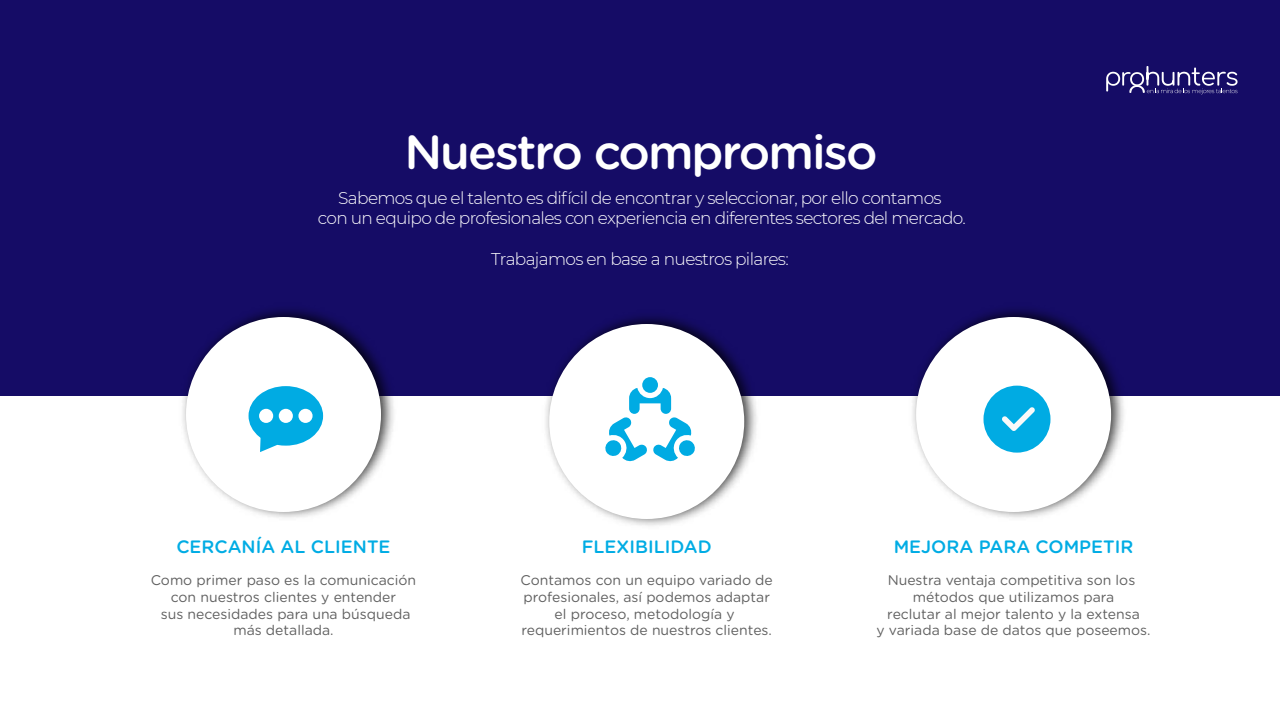
<style>
.page{position:relative;width:1280px;height:720px;background:#fff}
.page>*{position:absolute;margin:0;border:0;box-sizing:border-box;transform-origin:0 0}
.t1{font:500 48px "Gotham Rounded";letter-spacing:-.04em;color:#fff}
.t2{font:500 17.9px "Gotham Rounded";color:#00ace4}
.t3{font:300 17px/20.4px "Montserrat";letter-spacing:-.04em;color:#fff;text-align:center}
.t4{font:14px/16.8px "Gotham Rounded";color:#606060;text-align:center}
</style>
<div class="page">
<div style="left:0;top:0;width:1280px;height:396px;background:#150c66"></div>
<svg style="left:1106px;top:66px;width:132px;height:28px"></svg>
<img style="left:182px;top:309px;width:212px;height:209px">
<div style="left:186px;top:317px;width:195px;height:195px;background:#fff;border-radius:50%"></div>
<img style="left:545px;top:316px;width:212px;height:210px">
<div style="left:549px;top:324px;width:195px;height:195px;background:#fff;border-radius:50%"></div>
<img style="left:912px;top:309px;width:212px;height:209px">
<div style="left:916px;top:317px;width:195px;height:195px;background:#fff;border-radius:50%"></div>
<div style="left:642px;top:377px;width:16px;height:16px;background:#00abe3;border-radius:50%"></div>
<svg style="left:605px;top:388px;width:90px;height:74px"></svg>
<svg style="left:249px;top:386px;width:74px;height:66px"></svg>
<div style="left:984px;top:386px;width:66px;height:67px;background:#00abe3;border-radius:50%"></div>
<svg style="left:1002px;top:407px;width:33px;height:24px"></svg>
<h1 class="t1" style="left:404px;top:118px;width:475px">Nuestro compromiso</h1>
<p class="t3" style="left:318px;top:187px;width:649px">Sabemos que el talento es difícil de encontrar y seleccionar, por ello contamos<br>con un equipo de profesionales con experiencia en diferentes sectores del mercado.</p>
<p class="t3" style="left:491px;top:248px;width:299px">Trabajamos en base a nuestros pilares:</p>
<p class="t2" style="left:176px;top:534px;width:216px">CERCANÍA AL CLIENTE</p>
<p class="t4" style="left:151px;top:571px;width:267px">Como primer paso es la comunicación con nuestros clientes y entender<br>sus necesidades para una búsqueda más detallada.</p>
<p class="t4" style="left:521px;top:571px;width:254px">Contamos con un equipo variado de profesionales, así podemos adaptar el proceso, metodología y requerimientos de nuestros clientes.</p>
<p class="t4" style="left:877px;top:571px;width:276px">Nuestra ventaja competitiva son los métodos que utilizamos para<br>reclutar al mejor talento y la extensa<br>y variada base de datos que poseemos.</p>
<p class="t2" style="left:582px;top:534px;width:131px">FLEXIBILIDAD</p>
<p class="t2" style="left:894px;top:534px;width:241px">MEJORA PARA COMPETIR</p>
</div>
